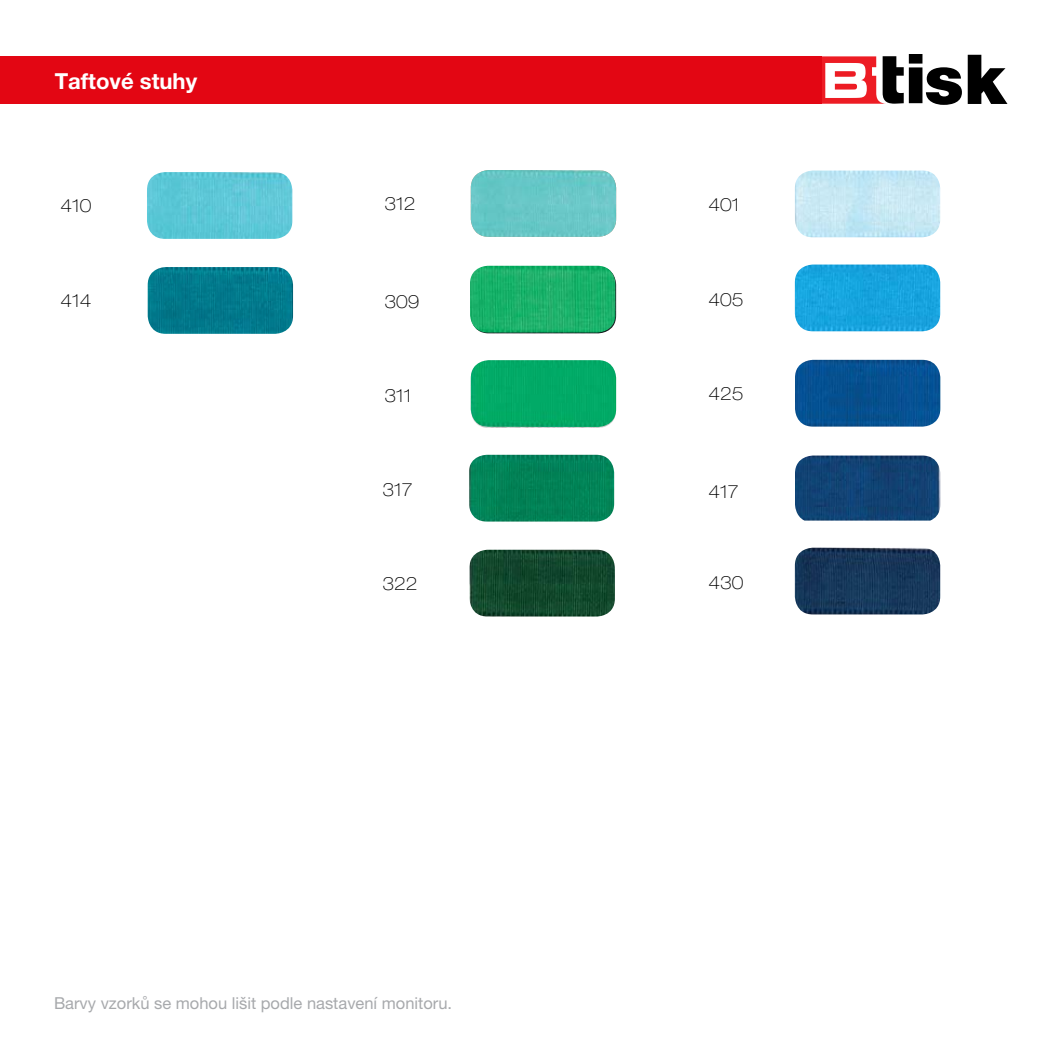
<style>
.page{position:relative;width:1063px;height:1063px;background:#fff}
.page>*{position:absolute;margin:0;border:0;box-sizing:border-box;transform-origin:0 0}
.t1{font:700 22.05px "Helvetica Neue LT Pro";color:#fff}
.t2{font:100 expanded 18px "Helvetica Neue LT Pro";color:#000}
.t3{font:16.5px "Helvetica Neue LT Pro";color:#a7a9ac}
</style>
<div class="page">
<img style="left:147px;top:172px;width:145px;height:67px">
<img style="left:148px;top:267px;width:145px;height:67px">
<img style="left:470px;top:266px;width:145px;height:67px">
<img style="left:471px;top:360px;width:145px;height:67px">
<img style="left:471px;top:170px;width:145px;height:67px">
<img style="left:469px;top:455px;width:145px;height:67px">
<img style="left:470px;top:550px;width:145px;height:67px">
<img style="left:795px;top:171px;width:145px;height:66px">
<img style="left:795px;top:265px;width:145px;height:66px">
<img style="left:795px;top:456px;width:145px;height:65px">
<img style="left:795px;top:548px;width:145px;height:66px">
<img style="left:795px;top:360px;width:145px;height:67px">
<svg style="left:822px;top:54px;width:185px;height:51px"></svg>
<div style="left:0;top:56px;width:822px;height:48px;background:#e30613"></div>
<h1 class="t1" style="left:55px;top:68px;width:144px">Taftové stuhy</h1>
<p class="t2" style="left:61px;top:195px;width:32px">410</p>
<p class="t2" style="left:384px;top:193px;width:32px">312</p>
<p class="t2" style="left:709px;top:193px;width:32px">401</p>
<p class="t2" style="left:61px;top:290px;width:32px">414</p>
<p class="t2" style="left:384px;top:291px;width:36px">309</p>
<p class="t2" style="left:709px;top:288px;width:36px">405</p>
<p class="t2" style="left:384px;top:384px;width:28px">311</p>
<p class="t2" style="left:709px;top:383px;width:36px">425</p>
<p class="t2" style="left:382px;top:479px;width:32px">317</p>
<p class="t2" style="left:709px;top:481px;width:32px">417</p>
<p class="t2" style="left:382px;top:573px;width:36px">322</p>
<p class="t2" style="left:709px;top:572px;width:36px">430</p>
<p class="t3" style="left:54px;top:993px;width:400px">Barvy vzorků se mohou lišit podle nastavení monitoru.</p>
</div>
